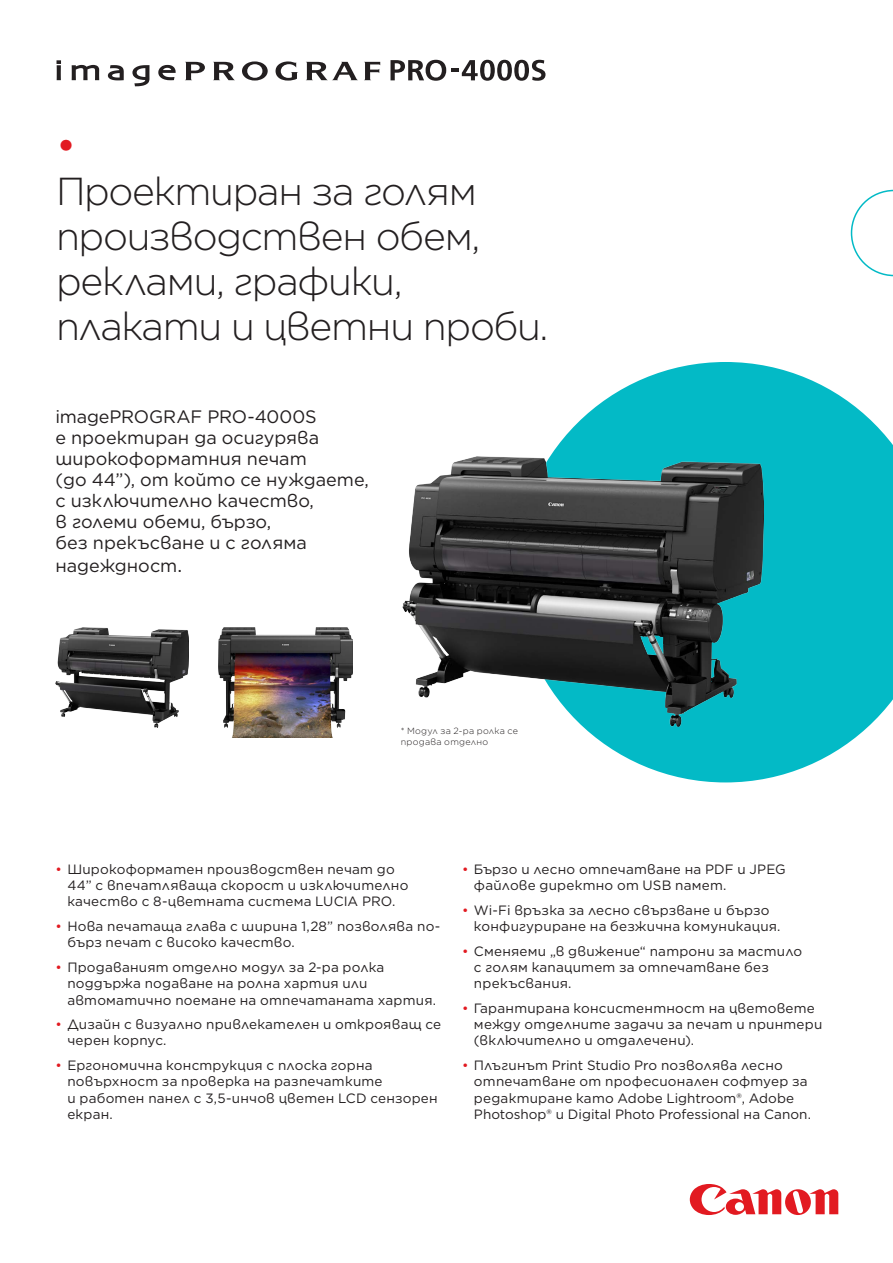
<style>
.page{position:relative;width:893px;height:1263px;background:#fff}
.page>*{position:absolute;margin:0;border:0;box-sizing:border-box;transform-origin:0 0}
.COVER_HEADER_SMALL{font:42px "Gotham";color:#e21a21}
.COVER_HEADER_LARGE{font:300 39px/45px "Gotham";letter-spacing:-.03em;color:#231f20}
.INTRO{font:18px/21px "Gotham";color:#231f20}
.t1{font:13.5px/16.2px "Gotham";letter-spacing:.015em;color:#231f20}
.COVER_HEADER_SMALL-2{font:300 9px/10.5px "Gotham";letter-spacing:.03em;color:#231f20}
.s1{font-size:19.5px}
.s2{color:#e21a21}
</style>
<div class="page">
<svg style="left:690px;top:1184px;width:148px;height:31px"></svg>
<svg style="left:550px;top:362px;width:343px;height:420px;fill:#03bac6"></svg>
<svg style="left:851px;top:190px;width:42px;height:86px"></svg>
<img style="left:218px;top:628px;width:134px;height:110px">
<img style="left:55px;top:628px;width:134px;height:100px">
<svg style="left:185px;top:62px;width:20px;height:18px"></svg>
<svg style="left:213px;top:62px;width:22px;height:18px"></svg>
<svg style="left:242px;top:61px;width:26px;height:20px"></svg>
<svg style="left:276px;top:61px;width:22px;height:20px"></svg>
<svg style="left:306px;top:62px;width:52px;height:18px"></svg>
<svg style="left:364px;top:62px;width:16px;height:18px"></svg>
<svg style="left:57px;top:60px;width:4px;height:20px"></svg>
<svg style="left:72px;top:65px;width:27px;height:15px"></svg>
<svg style="left:108px;top:65px;width:16px;height:15px"></svg>
<svg style="left:132px;top:65px;width:17px;height:21px"></svg>
<svg style="left:158px;top:65px;width:18px;height:15px"></svg>
<svg style="left:390px;top:60px;width:155px;height:21px"></svg>
<img style="left:402px;top:456px;width:361px;height:271px">
<p class="COVER_HEADER_SMALL" style="left:56px;top:118px;width:22px">•</p>
<p class="COVER_HEADER_LARGE" style="left:56px;top:168px;width:494px">Проектиран за голям производствен обем, реклами, графики, плакати и цветни проби.</p>
<p class="INTRO" style="left:55px;top:405px;width:315px">imagePROGRAF PRO-4000S<br>е проектиран да осигурява широкоформатния печат<br>(до 44”), от който се нуждаете, с изключително качество,<br>в големи обеми, бързо,<br>без прекъсване и с голяма</p>
<p class="INTRO" style="left:55px;top:555px;width:128px">надеждност<span class="s1">.</span></p>
<p class="COVER_HEADER_SMALL-2" style="left:401px;top:726px;width:119px">* Модул за 2-ра ролка се продава отделно</p>
<p class="t1" style="left:67px;top:861px;width:343px;text-indent:-12px"><span class="s2">•</span> Широкоформатен производствен печат до<br>44” с впечатляваща скорост и изключително качество с 8-цветната система LUCIA PRO.</p>
<p class="t1" style="left:67px;top:918px;width:374px;text-indent:-12px"><span class="s2">•</span> Нова печатаща глава с ширина 1,28” позволява по&shy;бърз печат с високо качество.</p>
<p class="t1" style="left:67px;top:959px;width:370px;text-indent:-12px"><span class="s2">•</span> Продаваният отделно модул за 2-ра ролка поддържа подаване на ролна хартия или автоматично поемане на отпечатаната хартия.</p>
<p class="t1" style="left:67px;top:1016px;width:375px;text-indent:-12px"><span class="s2">•</span> Дизайн с визуално привлекателен и открояващ се черен корпус.</p>
<p class="t1" style="left:67px;top:1057px;width:372px;text-indent:-12px"><span class="s2">•</span> Ергономична конструкция с плоска горна повърхност за проверка на разпечатките<br>и работен панел с 3,5-инчов цветен LCD сензорен екран.</p>
<p class="t1" style="left:474px;top:861px;width:313px;text-indent:-12px"><span class="s2">•</span> Бързо и лесно отпечатване на PDF и JPEG файлове директно от USB памет.</p>
<p class="t1" style="left:474px;top:902px;width:308px;text-indent:-12px"><span class="s2">•</span> Wi-Fi връзка за лесно свързване и бързо конфигуриране на безжична комуникация.</p>
<p class="t1" style="left:474px;top:943px;width:330px;text-indent:-12px"><span class="s2">•</span> Сменяеми „в движение“ патрони за мастило с голям капацитет за отпечатване без прекъсвания.</p>
<p class="t1" style="left:474px;top:1000px;width:350px;text-indent:-12px"><span class="s2">•</span> Гарантирана консистентност на цветовете между отделните задачи за печат и принтери (включително и отдалечени).</p>
<p class="t1" style="left:474px;top:1057px;width:339px;text-indent:-12px"><span class="s2">•</span> Плъгинът Print Studio Pro позволява лесно отпечатване от професионален софтуер за редактиране като Adobe Lightroom®, Adobe Photoshop® и Digital Photo Professional на Canon.</p>
</div>
